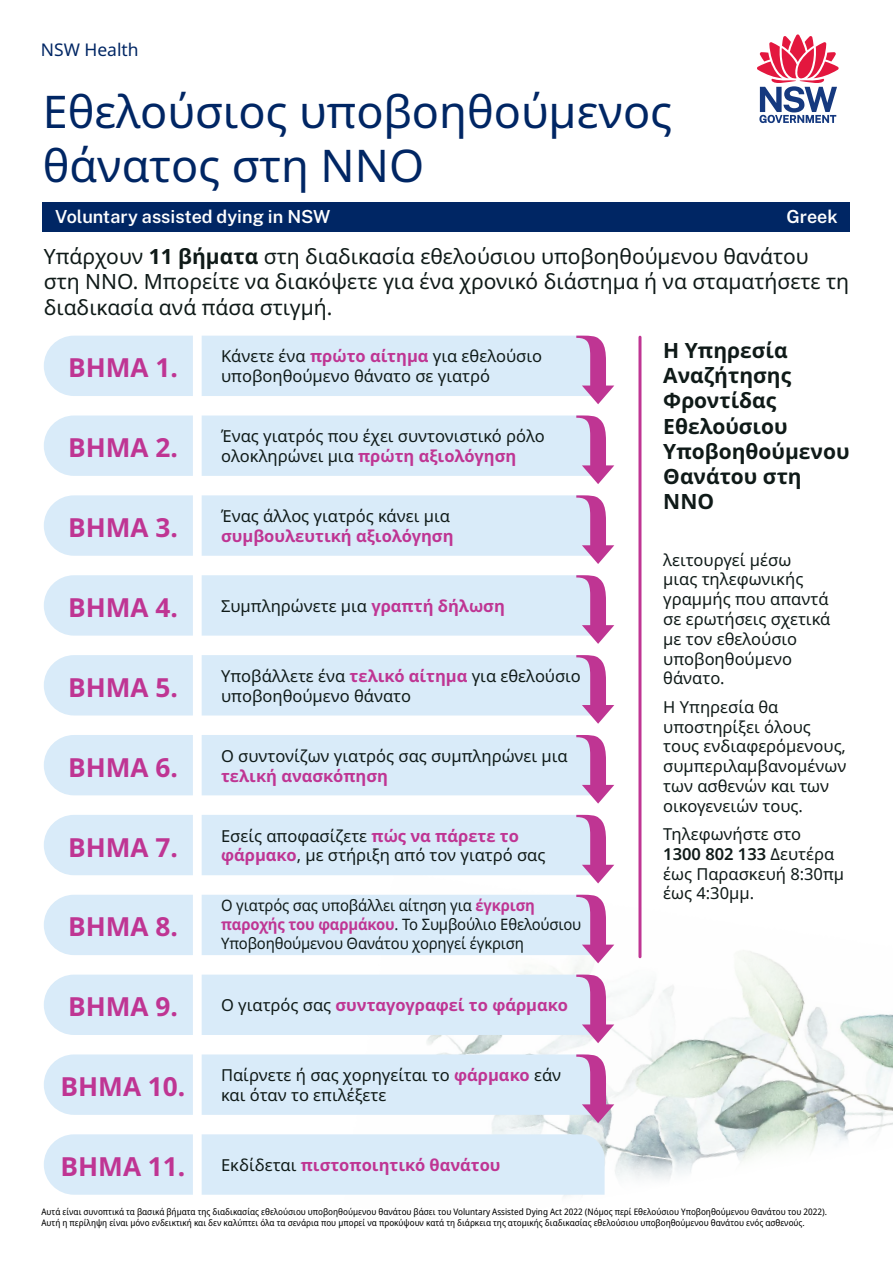
<style>
.page{position:relative;width:893px;height:1263px;background:#fff}
.page>*{position:absolute;margin:0;border:0;box-sizing:border-box;transform-origin:0 0}
.t1{font:45px/54px "Noto Sans";color:#002664}
.Step{font:700 26.25px "Noto Sans";color:#bf3593}
.t2{font:21px/25.2px "Noto Sans";color:#0f1a18}
.t3{font:700 21px/25.2px "Noto Sans";color:#0f1a18}
.t4{font:600 18px "Public Sans";color:#fff}
.t5{font:17.4px "Noto Sans";color:#002664}
.Text{font:16.5px/19.8px "Noto Sans";color:#0f1a18}
.Text-2{font:700 16.5px "Noto Sans";color:#bf3593}
.Text-3{font:15.75px/18.9px "Noto Sans";letter-spacing:-.01em;color:#0f1a18;scale:.94 1}
.Footer_copy{font:semi-condensed 9px/10.8px "Noto Sans";color:#000}
.s1{font-weight:700}
.s2{font-weight:700;color:#bf3593}
.s3{font-weight:400;color:#0f1a18}
.s4{font-weight:600}
</style>
<div class="page">
<img style="left:390px;top:853px;width:503px;height:344px">
<div style="left:202px;top:1134px;width:403px;height:61px;background:#d9ebf9"></div>
<div style="left:44px;top:336px;width:149px;height:60px;background:#d9ebf9"></div>
<svg style="left:202px;top:336px;width:412px;height:68px;background:#dde6f5"></svg>
<svg style="left:202px;top:415px;width:412px;height:69px;background:#dde6f5"></svg>
<svg style="left:202px;top:495px;width:412px;height:69px;background:#dde6f5"></svg>
<svg style="left:202px;top:575px;width:412px;height:69px;background:#dde6f5"></svg>
<svg style="left:202px;top:655px;width:412px;height:69px;background:#dde6f5"></svg>
<svg style="left:202px;top:735px;width:412px;height:69px;background:#dde6f5"></svg>
<svg style="left:202px;top:815px;width:412px;height:68px;background:#dce6f5"></svg>
<svg style="left:202px;top:895px;width:412px;height:68px;background:#dce6f5"></svg>
<svg style="left:202px;top:974px;width:412px;height:69px;background:#dce6f5"></svg>
<svg style="left:202px;top:1054px;width:412px;height:69px;background:#dce5f5"></svg>
<svg style="left:44px;top:1134px;width:149px;height:61px;background:#daecf9"></svg>
<div style="left:44px;top:415px;width:149px;height:61px;background:#d9ebf9"></div>
<svg style="left:44px;top:495px;width:149px;height:61px;background:#daecf9"></svg>
<svg style="left:44px;top:575px;width:149px;height:61px;background:#daecf9"></svg>
<div style="left:44px;top:655px;width:149px;height:60px;background:#d9ebf9"></div>
<div style="left:44px;top:735px;width:149px;height:60px;background:#d9ebf9"></div>
<div style="left:44px;top:815px;width:149px;height:60px;background:#d9ebf9"></div>
<div style="left:44px;top:895px;width:149px;height:60px;background:#d9ebf9"></div>
<div style="left:44px;top:974px;width:149px;height:61px;background:#d9ebf9"></div>
<div style="left:44px;top:1054px;width:149px;height:61px;background:#d9ebf9"></div>
<svg style="left:757px;top:34px;width:82px;height:89px"></svg>
<hr style="left:638px;top:337px;width:3px;height:620px;background:#bf3593">
<div style="left:43px;top:202px;width:807px;height:30px;background:#002664"></div>
<p class="t5" style="left:41px;top:37px;width:99px">NSW Health</p>
<h1 class="t1" style="left:43px;top:86px;width:631px">Εθελούσιος υποβοηθούμενος θάνατος στη ΝΝΟ</h1>
<p class="t4" style="left:55px;top:204px;width:277px">Voluntary assisted dying in NSW</p>
<p class="t4" style="left:786px;top:204px;width:53px">Greek</p>
<h2 class="t2" style="left:44px;top:244px;width:807px">Υπάρχουν <span class="s1">11 βήματα</span> στη διαδικασία εθελούσιου υποβοηθούμενου θανάτου στη ΝΝΟ. Μπορείτε να διακόψετε για ένα χρονικό διάστημα ή να σταματήσετε τη διαδικασία ανά πάσα στιγμή.</h2>
<p class="Text" style="left:221px;top:347px;width:322px">Κάνετε ένα <span class="s2">πρώτο αίτημα</span> για εθελούσιο</p>
<p class="Step" style="left:68px;top:349px;width:111px">ΒΗΜΑ 1.</p>
<p class="Text" style="left:221px;top:367px;width:271px">υποβοηθούμενο θάνατο σε γιατρό</p>
<p class="Step" style="left:68px;top:429px;width:111px">ΒΗΜΑ 2.</p>
<p class="Step" style="left:68px;top:509px;width:111px">ΒΗΜΑ 3.</p>
<p class="Step" style="left:68px;top:589px;width:111px">ΒΗΜΑ 4.</p>
<p class="Step" style="left:68px;top:669px;width:111px">ΒΗΜΑ 5.</p>
<p class="Step" style="left:68px;top:748px;width:111px">ΒΗΜΑ 6.</p>
<p class="Step" style="left:68px;top:828px;width:111px">ΒΗΜΑ 7.</p>
<p class="Step" style="left:68px;top:908px;width:111px">ΒΗΜΑ 8.</p>
<p class="Step" style="left:68px;top:988px;width:111px">ΒΗΜΑ 9.</p>
<p class="Step" style="left:61px;top:1068px;width:126px">ΒΗΜΑ 10.</p>
<p class="Step" style="left:61px;top:1148px;width:126px">ΒΗΜΑ 11.</p>
<p class="Text" style="left:221px;top:427px;width:325px">Ένας γιατρός που έχει συντονιστικό ρόλο ολοκληρώνει μια <span class="s2">πρώτη αξιολόγηση</span></p>
<p class="Text" style="left:221px;top:507px;width:234px">Ένας άλλος γιατρός κάνει μια <span class="s2">συμβουλευτική αξιολόγηση</span></p>
<p class="Text" style="left:221px;top:596px;width:285px">Συμπληρώνετε μια <span class="s2">γραπτή δήλωση</span></p>
<p class="Text" style="left:221px;top:666px;width:361px">Υποβάλλετε ένα <span class="s2">τελικό αίτημα</span> για εθελούσιο υποβοηθούμενο θάνατο</p>
<p class="Text" style="left:221px;top:746px;width:348px">Ο συντονίζων γιατρός σας συμπληρώνει μια <span class="s2">τελική ανασκόπηση</span></p>
<p class="Text" style="left:221px;top:826px;width:326px">Εσείς αποφασίζετε <span class="s2">πώς να πάρετε το φάρμακο</span>, με στήριξη από τον γιατρό σας</p>
<p class="Text-3" style="left:221px;top:896px;width:385px">Ο γιατρός σας υποβάλλει αίτηση για <span class="s2">έγκριση παροχής του φαρμάκου</span>. Το Συμβούλιο Εθελούσιου<br>Υποβοηθούμενου Θανάτου χορηγεί έγκριση</p>
<p class="Text-2" style="left:221px;top:994px;width:348px"><span class="s3">Ο γιατρός σας</span> συνταγογραφεί το φάρμακο</p>
<p class="Text" style="left:221px;top:1066px;width:342px">Παίρνετε ή σας χορηγείται το <span class="s2">φάρμακο</span> εάν και όταν το επιλέξετε</p>
<p class="Text-2" style="left:221px;top:1153px;width:281px"><span class="s3">Εκδίδεται</span> πιστοποιητικό θανάτου</p>
<h3 class="t3" style="left:663px;top:338px;width:188px">Η Υπηρεσία<br>Αναζήτησης<br>Φροντίδας<br>Εθελούσιου<br>Υποβοηθούμενου<br>Θανάτου στη<br>ΝΝΟ</h3>
<p class="Text" style="left:663px;top:550px;width:169px">λειτουργεί μέσω<br>μιας τηλεφωνικής γραμμής που απαντά σε ερωτήσεις σχετικά με τον εθελούσιο υποβοηθούμενο θάνατο.</p>
<p class="Text" style="left:663px;top:697px;width:185px">Η Υπηρεσία θα υποστηρίξει όλους τους ενδιαφερόμενους, συμπεριλαμβανομένων των ασθενών και των οικογενειών τους.</p>
<p class="Text" style="left:663px;top:824px;width:182px">Τηλεφωνήστε στο<br><span class="s4">1300 802 133</span> Δευτέρα έως Παρασκευή 8:30πμ έως 4:30μμ.</p>
<p class="Footer_copy" style="left:42px;top:1207px;width:787px">Αυτά είναι συνοπτικά τα βασικά βήματα της διαδικασίας εθελούσιου υποβοηθούμενου θανάτου βάσει του Voluntary Assisted Dying Act 2022 (Νόμος περί Εθελούσιου Υποβοηθούμενου Θανάτου του 2022).<br>Αυτή η περίληψη είναι μόνο ενδεικτική και δεν καλύπτει όλα τα σενάρια που μπορεί να προκύψουν κατά τη διάρκεια της ατομικής διαδικασίας εθελούσιου υποβοηθούμενου θανάτου ενός ασθενούς.</p>
</div>
